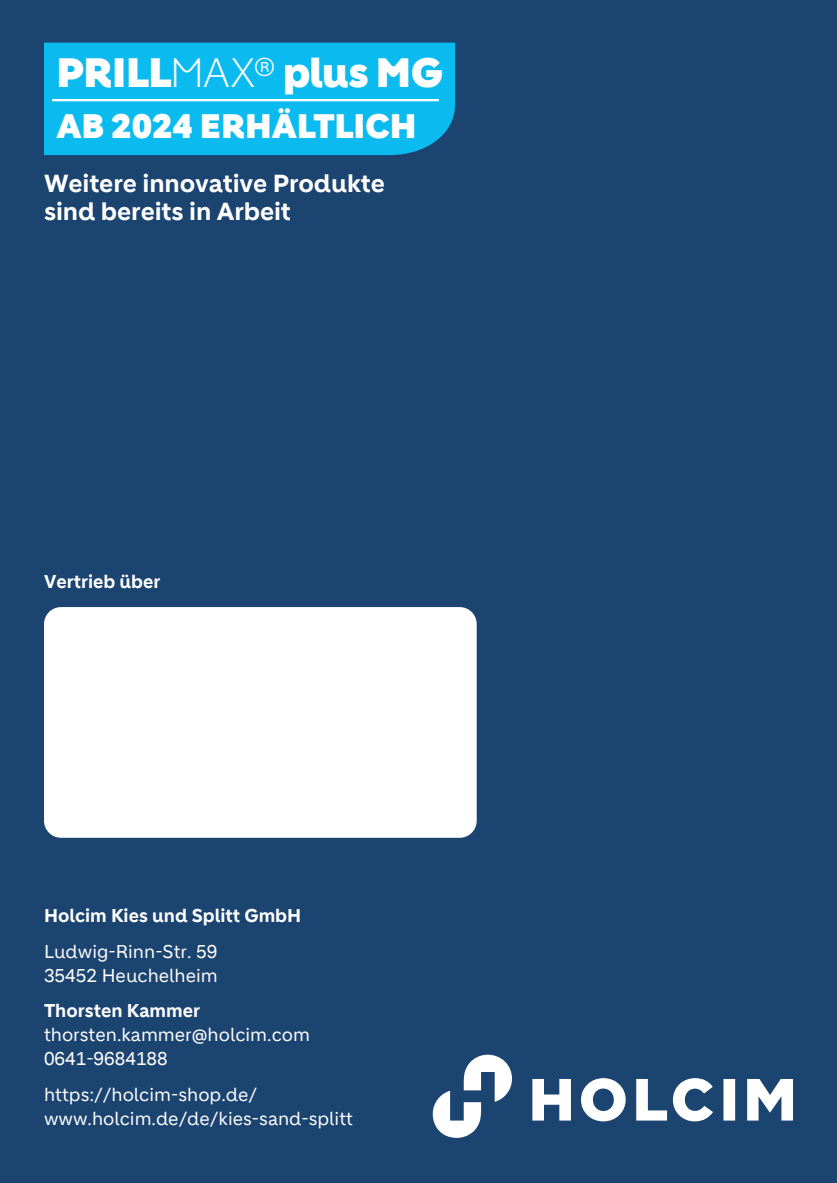
<style>
.page{position:relative;width:837px;height:1183px;background:#fff}
.page>*{position:absolute;margin:0;border:0;box-sizing:border-box;transform-origin:0 0}
.t1{font:900 40px "Holcim Headline";letter-spacing:-.005em;color:#fff}
.t2{font:900 33px "Holcim Headline";letter-spacing:.015em;color:#fff}
.t3{font:700 24px/28px "Holcim";letter-spacing:-.005em;color:#fff}
.t4{font:18px/24px "Holcim";color:#fff}
.t5{font:700 18px "Holcim";color:#fff}
.s1{font-weight:300}
</style>
<div class="page">
<div style="left:0;top:0;width:836px;height:1182px;background:#1c4470"></div>
<svg style="left:532px;top:1078px;width:260px;height:43px"></svg>
<svg style="left:432px;top:1054px;width:80px;height:83px"></svg>
<div style="left:44px;top:607px;width:432px;height:230px;background:#fff;border-radius:17px"></div>
<div style="left:44px;top:43px;width:411px;height:112px;background:#0bbbef"></div>
<hr style="left:52px;top:99px;width:386px;height:2px;background:#fff">
<h1 class="t1" style="left:57px;top:49px;width:387px">PRILL<span class="s1">MAX®</span> plus MG</h1>
<h2 class="t2" style="left:57px;top:107px;width:361px">AB 2024 ERHÄLTLICH</h2>
<h3 class="t3" style="left:44px;top:169px;width:342px">Weitere innovative Produkte sind bereits in Arbeit</h3>
<p class="t5" style="left:44px;top:570px;width:118px">Vertrieb über</p>
<p class="t5" style="left:44px;top:905px;width:259px">Holcim Kies und Splitt GmbH</p>
<p class="t4" style="left:44px;top:939px;width:175px">Ludwig-Rinn-Str. 59<br>35452 Heuchelheim</p>
<p class="t5" style="left:44px;top:1000px;width:158px">Thorsten Kammer</p>
<p class="t4" style="left:44px;top:1022px;width:267px">thorsten.kammer@holcim.com<br>0641-9684188</p>
<p class="t4" style="left:44px;top:1081px;width:310px">https://holcim-shop.de/ www.holcim.de/de/kies-sand-splitt</p>
</div>
